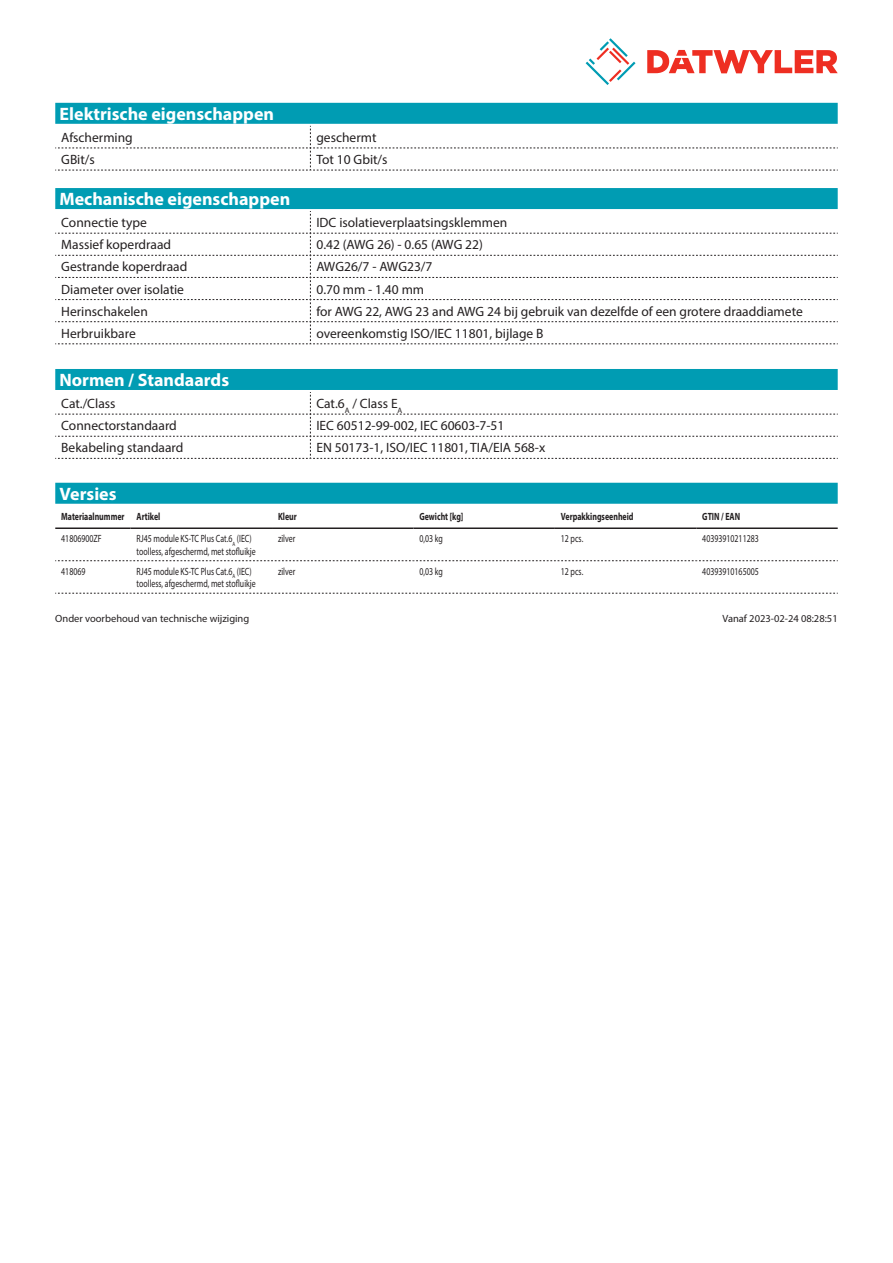
<style>
.page{position:relative;width:893px;height:1263px;background:#fff}
.page>*{position:absolute;margin:0;border:0;box-sizing:border-box;transform-origin:0 0}
.Standard_Head_Proper{font:700 18px "Myriad Pro";color:#fff}
.myriad_light_propert{font:13.5px "Myriad Pro";color:#231f20}
.myriadlight{font:10.5px/12.6px "Myriad Pro";color:#231f20;scale:.75 1}
.myriadbold{font:700 10.5px "Myriad Pro";color:#231f20;scale:.75 1}
.Footnote{font:10.5px "Myriad Pro";color:#231f20}
</style>
<div class="page">
<svg style="left:586px;top:38px;width:49px;height:47px"></svg>
<svg style="left:647px;top:50px;width:191px;height:23px"></svg>
<div style="left:55px;top:369px;width:783px;height:21px;background:#009cb3"></div>
<svg style="left:55px;top:392px;width:783px;height:67px"></svg>
<div style="left:55px;top:483px;width:783px;height:21px;background:#009cb3"></div>
<hr style="left:55px;top:527px;width:76px;height:2px;background:#231f20">
<hr style="left:131px;top:527px;width:141px;height:2px;background:#231f20">
<hr style="left:272px;top:527px;width:141px;height:2px;background:#231f20">
<hr style="left:413px;top:527px;width:142px;height:2px;background:#231f20">
<hr style="left:555px;top:527px;width:141px;height:2px;background:#231f20">
<hr style="left:696px;top:527px;width:142px;height:2px;background:#231f20">
<svg style="left:55px;top:560px;width:783px;height:1px"></svg>
<svg style="left:55px;top:593px;width:783px;height:1px"></svg>
<div style="left:55px;top:188px;width:783px;height:21px;background:#009cb3"></div>
<svg style="left:55px;top:211px;width:783px;height:134px"></svg>
<div style="left:55px;top:103px;width:783px;height:21px;background:#009cb3"></div>
<svg style="left:55px;top:126px;width:783px;height:45px"></svg>
<p class="Standard_Head_Proper" style="left:60px;top:102px;width:216px">Elektrische eigenschappen</p>
<p class="myriad_light_propert" style="left:61px;top:129px;width:73px">Afscherming</p>
<p class="myriad_light_propert" style="left:316px;top:129px;width:62px">geschermt</p>
<p class="myriad_light_propert" style="left:61px;top:151px;width:35px">GBit/s</p>
<p class="myriad_light_propert" style="left:316px;top:151px;width:73px">Tot 10 Gbit/s</p>
<p class="Standard_Head_Proper" style="left:60px;top:187px;width:232px">Mechanische eigenschappen</p>
<p class="myriad_light_propert" style="left:61px;top:214px;width:87px">Connectie type</p>
<p class="myriad_light_propert" style="left:316px;top:214px;width:192px">IDC isolatieverplaatsingsklemmen</p>
<p class="myriad_light_propert" style="left:61px;top:236px;width:111px">Massief koperdraad</p>
<p class="myriad_light_propert" style="left:316px;top:236px;width:168px">0.42 (AWG 26) - 0.65 (AWG 22)</p>
<p class="myriad_light_propert" style="left:61px;top:259px;width:128px">Gestrande koperdraad</p>
<p class="myriad_light_propert" style="left:316px;top:259px;width:118px">AWG26/7 - AWG23/7</p>
<p class="myriad_light_propert" style="left:61px;top:281px;width:124px">Diameter over isolatie</p>
<p class="myriad_light_propert" style="left:316px;top:281px;width:109px">0.70 mm - 1.40 mm</p>
<p class="myriad_light_propert" style="left:61px;top:303px;width:88px">Herinschakelen</p>
<p class="myriad_light_propert" style="left:316px;top:303px;width:488px">for AWG 22, AWG 23 and AWG 24 bij gebruik van dezelfde of een grotere draaddiamete</p>
<p class="myriad_light_propert" style="left:61px;top:325px;width:76px">Herbruikbare</p>
<p class="myriad_light_propert" style="left:316px;top:325px;width:229px">overeenkomstig ISO/IEC 11801, bijlage B</p>
<p class="Standard_Head_Proper" style="left:60px;top:368px;width:171px">Normen / Standaards</p>
<p class="myriad_light_propert" style="left:61px;top:395px;width:56px">Cat./Class</p>
<p class="myriad_light_propert" style="left:316px;top:395px;width:88px">Cat.6<sub>A</sub> / Class E<sub>A</sub></p>
<p class="myriad_light_propert" style="left:61px;top:417px;width:117px">Connectorstandaard</p>
<p class="myriad_light_propert" style="left:316px;top:417px;width:190px">IEC 60512-99-002, IEC 60603-7-51</p>
<p class="myriad_light_propert" style="left:61px;top:439px;width:124px">Bekabeling standaard</p>
<p class="myriad_light_propert" style="left:316px;top:439px;width:230px">EN 50173-1, ISO/IEC 11801, TIA/EIA 568-x</p>
<p class="Standard_Head_Proper" style="left:60px;top:482px;width:59px">Versies</p>
<p class="myriadbold" style="left:61px;top:509px;width:86px">Materiaalnummer</p>
<p class="myriadbold" style="left:137px;top:509px;width:33px">Artikel</p>
<p class="myriadbold" style="left:278px;top:509px;width:26px">Kleur</p>
<p class="myriadbold" style="left:419px;top:509px;width:60px">Gewicht [kg]</p>
<p class="myriadbold" style="left:561px;top:509px;width:98px">Verpakkingseenheid</p>
<p class="myriadbold" style="left:702px;top:509px;width:52px">GTIN / EAN</p>
<p class="myriadlight" style="left:61px;top:532px;width:56px">41806900ZF</p>
<p class="myriadlight" style="left:137px;top:532px;width:160px">RJ45 module KS-TC Plus Cat.6<sub>A</sub> (IEC) toolless, afgeschermd, met stofluikje</p>
<p class="myriadlight" style="left:278px;top:532px;width:25px">zilver</p>
<p class="myriadlight" style="left:419px;top:532px;width:33px">0,03 kg</p>
<p class="myriadlight" style="left:561px;top:532px;width:31px">12 pcs.</p>
<p class="myriadlight" style="left:702px;top:532px;width:77px">40393910211283</p>
<p class="myriadlight" style="left:61px;top:565px;width:34px">418069</p>
<p class="myriadlight" style="left:137px;top:565px;width:160px">RJ45 module KS-TC Plus Cat.6<sub>A</sub> (IEC) toolless, afgeschermd, met stofluikje</p>
<p class="myriadlight" style="left:278px;top:565px;width:25px">zilver</p>
<p class="myriadlight" style="left:419px;top:565px;width:33px">0,03 kg</p>
<p class="myriadlight" style="left:561px;top:565px;width:31px">12 pcs.</p>
<p class="myriadlight" style="left:702px;top:565px;width:77px">40393910165005</p>
<p class="Footnote" style="left:55px;top:612px;width:196px">Onder voorbehoud van technische wijziging</p>
<p class="Footnote" style="left:722px;top:612px;width:117px">Vanaf 2023-02-24 08:28:51</p>
</div>
